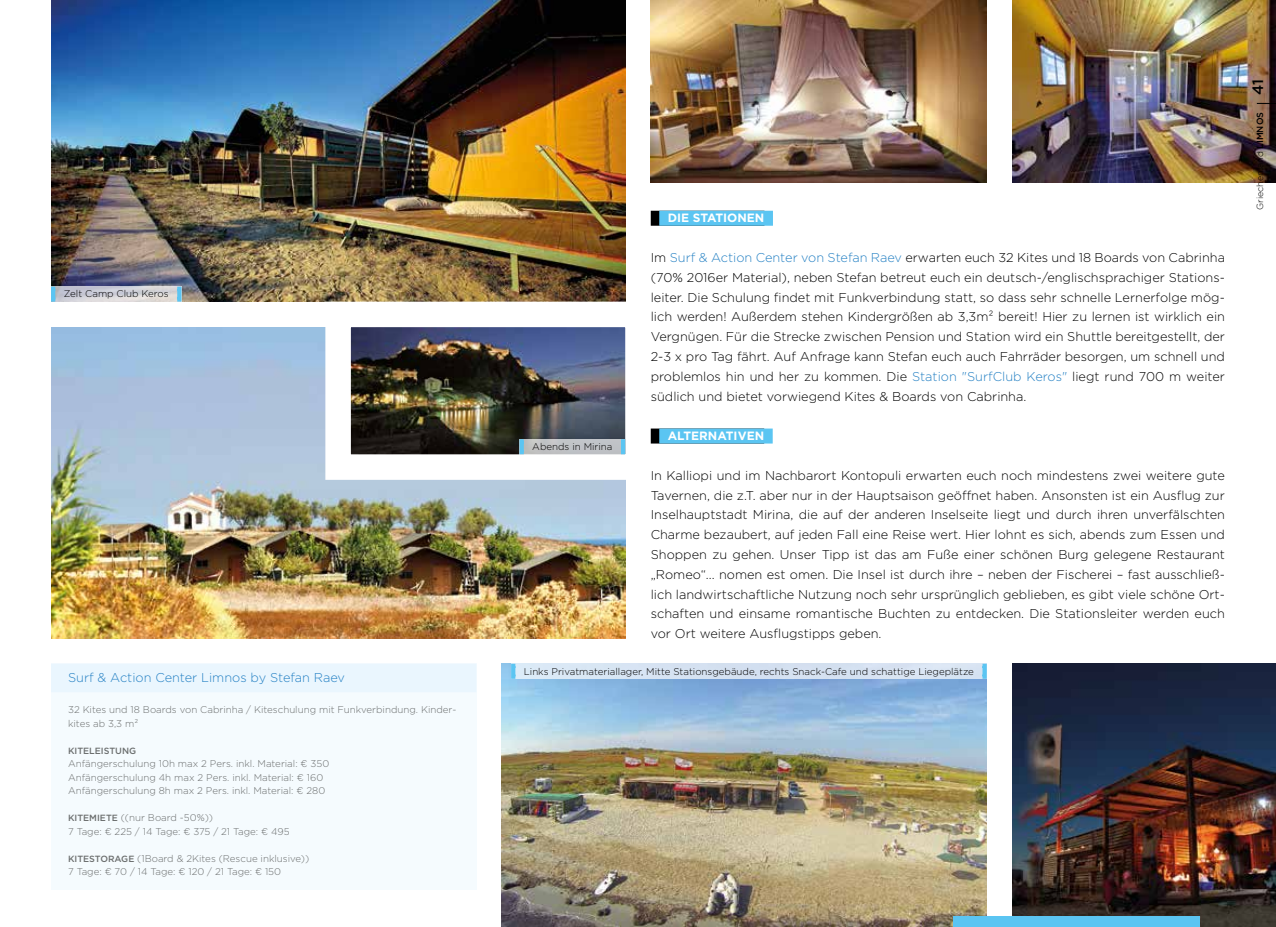
<style>
.page{position:relative;width:1276px;height:927px;background:#fff}
.page>*{position:absolute;margin:0;border:0;box-sizing:border-box;transform-origin:0 0}
.t1{font:500 15px "Gotham";color:#000}
.t2{font:300 12.75px/19.8px "Gotham";color:#000;text-align:justify}
.t3{font:300 12.75px "Gotham";color:#2581c4}
.t4{font:700 12px "Gotham";color:#fff}
.t5{font:300 9.75px/13.5px "Gotham";color:#6b6e6e}
.t6{font:300 9.75px "Gotham";color:#000}
.t7{font:300 9px "Gotham";color:#000}
.t8{font:500 9px "Gotham";color:#6b6e6e}
.s1{font-weight:500;font-size:9px}
.s2{color:#2581c4}
.s3{font-weight:500}
</style>
<div class="page">
<img style="left:502px;top:664px;width:484px;height:263px">
<img style="left:51px;top:0;width:574px;height:302px">
<img style="left:51px;top:327px;width:574px;height:311px">
<img style="left:651px;top:0;width:335px;height:183px">
<img style="left:1012px;top:0;width:264px;height:183px">
<img style="left:313px;top:289px;width:350px;height:204px">
<img style="left:1012px;top:664px;width:264px;height:263px">
<div style="left:51px;top:664px;width:425px;height:226px;background:#f5fbfe"></div>
<div style="left:51px;top:664px;width:425px;height:28px;background:#eaf6fe"></div>
<svg style="left:57px;top:287px;width:118px;height:15px;background:#d2d1d7"></svg>
<div style="left:175px;top:287px;width:6px;height:15px;border:4px solid #5bc5f2"></div>
<div style="left:51px;top:287px;width:6px;height:15px;border:4px solid #5bc5f2"></div>
<div style="left:511px;top:664px;width:475px;height:15px;background:#d7e3f2"></div>
<div style="left:980px;top:664px;width:6px;height:15px;border:4px solid #5bc5f2"></div>
<div style="left:511px;top:664px;width:6px;height:15px;border:4px solid #5bc5f2"></div>
<div style="left:651px;top:211px;width:113px;height:15px;background:#000"></div>
<div style="left:659px;top:211px;width:114px;height:15px;background:#5bc5f2"></div>
<div style="left:651px;top:429px;width:113px;height:15px;background:#000"></div>
<div style="left:659px;top:429px;width:113px;height:15px;background:#5bc5f2"></div>
<div style="left:519px;top:439px;width:106px;height:15px;background:#c0c2c6"></div>
<div style="left:619px;top:439px;width:6px;height:15px;border:4px solid #5bc5f2"></div>
<div style="left:519px;top:439px;width:7px;height:15px;border:4px solid #5bc5f2"></div>
<svg style="left:1256px;top:103px;width:20px;height:1px"></svg>
<div style="left:952px;top:916px;width:247px;height:11px;background:#5bc5f2"></div>
<p class="t6" style="left:64px;top:288px;width:106px">Zelt Camp Club Keros</p>
<p class="t3" style="left:68px;top:670px;width:278px">Surf &amp; Action Center Limnos by Stefan Raev</p>
<p class="t5" style="left:68px;top:702px;width:390px">32 Kites und 18 Boards von Cabrinha / Kiteschulung mit Funkverbindung. Kinder&shy;kites ab 3,3 m²</p>
<p class="t8" style="left:68px;top:744px;width:70px">KITELEISTUNG</p>
<p class="t5" style="left:68px;top:756px;width:263px">Anfängerschulung 10h max 2 Pers. inkl. Material: € 350<br>Anfängerschulung 4h max 2 Pers. inkl. Material: € 160<br>Anfängerschulung 8h max 2 Pers. inkl. Material: € 280</p>
<p class="t5" style="left:68px;top:810px;width:223px"><span class="s1">KITEMIETE</span> ((nur Board -50%))<br>7 Tage: € 225 / 14 Tage: € 375 / 21 Tage: € 495</p>
<p class="t5" style="left:68px;top:851px;width:243px"><span class="s1">KITESTORAGE</span> (1Board &amp; 2Kites (Rescue inklusive))<br>7 Tage: € 70 / 14 Tage: € 120 / 21 Tage: € 150</p>
<p class="t6" style="left:532px;top:440px;width:82px">Abends in Mirina</p>
<p class="t4" style="left:668px;top:210px;width:98px">DIE STATIONEN</p>
<p class="t2" style="left:651px;top:247px;width:576px">Im <span class="s2">Surf &amp; Action Center von Stefan Raev</span> erwarten euch 32 Kites und 18 Boards von Cabrinha (70% 2016er Material), neben Stefan betreut euch ein deutsch-/englischsprachiger Stations&shy;leiter. Die Schulung findet mit Funkverbindung statt, so dass sehr schnelle Lernerfolge mög&shy;lich werden! Außerdem stehen Kindergrößen ab 3,3m² bereit! Hier zu lernen ist wirklich ein Vergnügen. Für die Strecke zwischen Pension und Station wird ein Shuttle bereitgestellt, der 2-3 x pro Tag fährt. Auf Anfrage kann Stefan euch auch Fahrräder besorgen, um schnell und problemlos hin und her zu kommen. Die <span class="s2">Station "SurfClub Keros"</span> liegt rund 700 m weiter südlich und bietet vorwiegend Kites &amp; Boards von Cabrinha.</p>
<p class="t4" style="left:668px;top:428px;width:98px">ALTERNATIVEN</p>
<p class="t2" style="left:651px;top:465px;width:576px">In Kalliopi und im Nachbarort Kontopuli erwarten euch noch mindestens zwei weitere gute Tavernen, die z.T. aber nur in der Hauptsaison geöffnet haben. Ansonsten ist ein Ausflug zur Inselhauptstadt Mirina, die auf der anderen Inselseite liegt und durch ihren unverfälschten Charme bezaubert, auf jeden Fall eine Reise wert. Hier lohnt es sich, abends zum Essen und Shoppen zu gehen. Unser Tipp ist das am Fuße einer schönen Burg gelegene Restaurant „Romeo“... nomen est omen. Die Insel ist durch ihre – neben der Fischerei – fast ausschließ&shy;lich landwirtschaftliche Nutzung noch sehr ursprünglich geblieben, es gibt viele schöne Ort&shy;schaften und einsame romantische Buchten zu entdecken. Die Stationsleiter werden euch vor Ort weitere Ausflugstipps geben.</p>
<p class="t6" style="left:524px;top:665px;width:451px">Links Privatmateriallager, Mitte Stationsgebäude, rechts Snack-Cafe und schattige Liegeplätze</p>
<p class="t1" style="left:1248px;top:95px;width:17px;rotate:-90deg">41</p>
<p class="t7" style="left:1254px;top:210px;width:99px;rotate:-90deg">Griechenland <span class="s3">LIMNOS</span></p>
</div>
